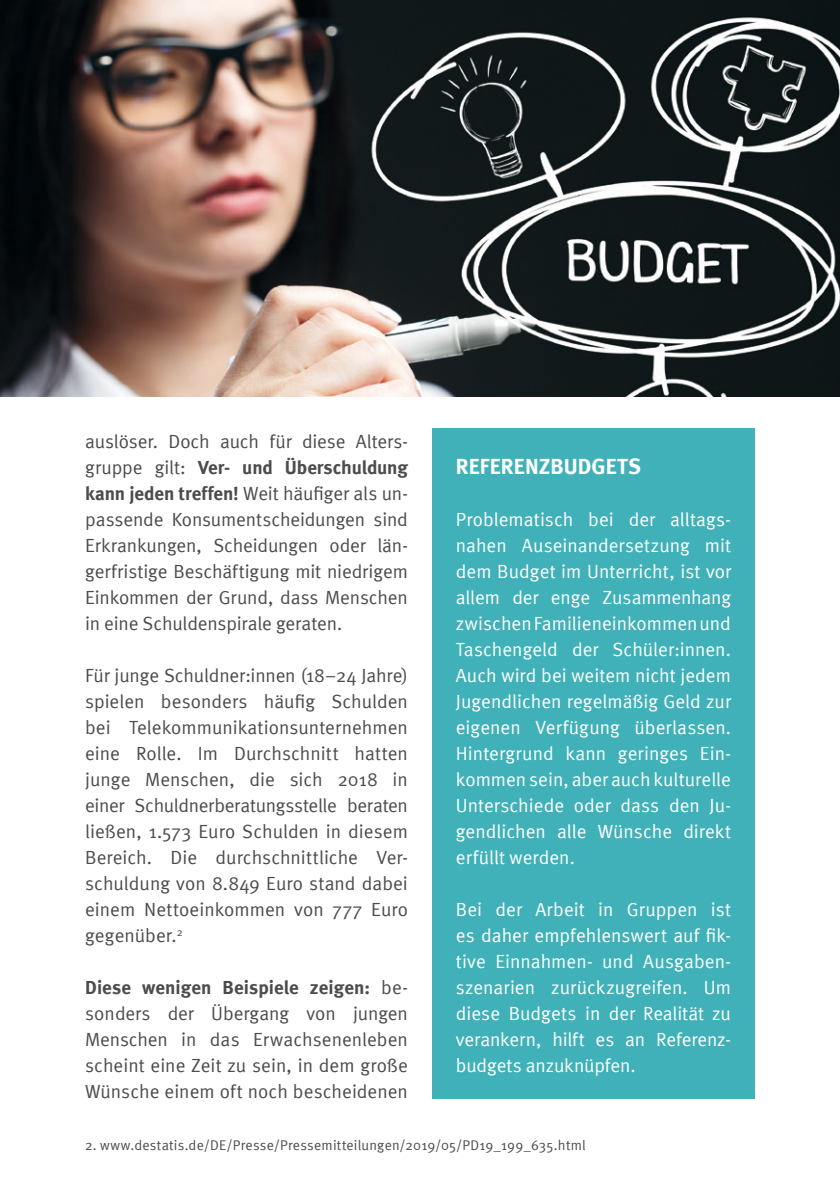
<style>
.page{position:relative;width:840px;height:1191px;background:#fff}
.page>*{position:absolute;margin:0;border:0;box-sizing:border-box;transform-origin:0 0}
.t1{font:700 22px "Meta";letter-spacing:.005em;color:#fff}
.t2{font:19px/26px "Meta Normal";color:#4c4c4e;text-align:justify}
.t3{font:19px/26px "Meta Normal";color:#fff;text-align:justify}
.t4{font:700 19px "Meta";color:#4c4c4e}
.t5{font:14px "Meta Normal";letter-spacing:.02em;color:#4c4c4e}
.s1{font-family:"Meta Normal";font-weight:400}
.s2{font-family:"Meta";font-weight:700}
</style>
<div class="page">
<img style="left:0;top:0;width:839px;height:396px">
<div style="left:432px;top:428px;width:322px;height:670px;background:#40b1b8"></div>
<p class="t2" style="left:85px;top:428px;width:324px">auslöser. Doch auch für diese Alters-</p>
<p class="t4" style="left:85px;top:456px;width:324px"><span class="s1">gruppe gilt:</span> Ver- und Überschuldung</p>
<p class="t2" style="left:85px;top:480px;width:324px"><span class="s2">kann jeden treffen!</span> Weit häufiger als un&shy;passende Konsumentscheidungen sind Erkrankungen, Scheidungen oder län&shy;gerfristige Beschäftigung mit niedrigem Einkommen der Grund, dass Menschen in eine Schuldenspirale geraten.</p>
<p class="t2" style="left:85px;top:662px;width:324px">Für junge Schuldner:innen (18–24 Jahre) spielen besonders häufig Schulden bei Telekommunikationsunternehmen eine Rolle. Im Durchschnitt hatten junge Menschen, die sich 2018 in einer Schuldnerberatungsstelle beraten ließen, 1.573 Euro Schulden in diesem Bereich. Die durchschnittliche Ver&shy;schuldung von 8.849 Euro stand dabei einem Nettoeinkommen von 777 Euro gegenüber.<sup>2</sup></p>
<p class="t4" style="left:85px;top:976px;width:324px">Diese wenigen Beispiele zeigen: <span class="s1">be-</span></p>
<p class="t2" style="left:85px;top:1000px;width:324px">sonders der Übergang von jungen Menschen in das Erwachsenenleben scheint eine Zeit zu sein, in dem große Wünsche einem oft noch bescheidenen</p>
<p class="t1" style="left:455px;top:453px;width:186px">REFERENZBUDGETS</p>
<p class="t3" style="left:455px;top:506px;width:276px">Problematisch bei der alltags&shy;nahen Auseinandersetzung mit dem Budget im Unterricht, ist vor allem der enge Zusammenhang zwischen Familieneinkommen und Taschengeld der Schüler:innen.<br>Auch wird bei weitem nicht jedem Jugendlichen regelmäßig Geld zur eigenen Verfügung überlassen.<br>Hintergrund kann geringes Ein&shy;kommen sein, aber auch kulturelle Unterschiede oder dass den Ju&shy;gendlichen alle Wünsche direkt erfüllt werden.</p>
<p class="t3" style="left:455px;top:896px;width:276px">Bei der Arbeit in Gruppen ist es daher empfehlenswert auf fik&shy;tive Einnahmen- und Ausgaben&shy;szenarien zurückzugreifen. Um diese Budgets in der Realität zu verankern, hilft es an Referenz&shy;budgets anzuknüpfen.</p>
<p class="t5" style="left:85px;top:1137px;width:502px">2. www.destatis.de/DE/Presse/Pressemitteilungen/2019/05/PD19_199_635.html</p>
</div>
